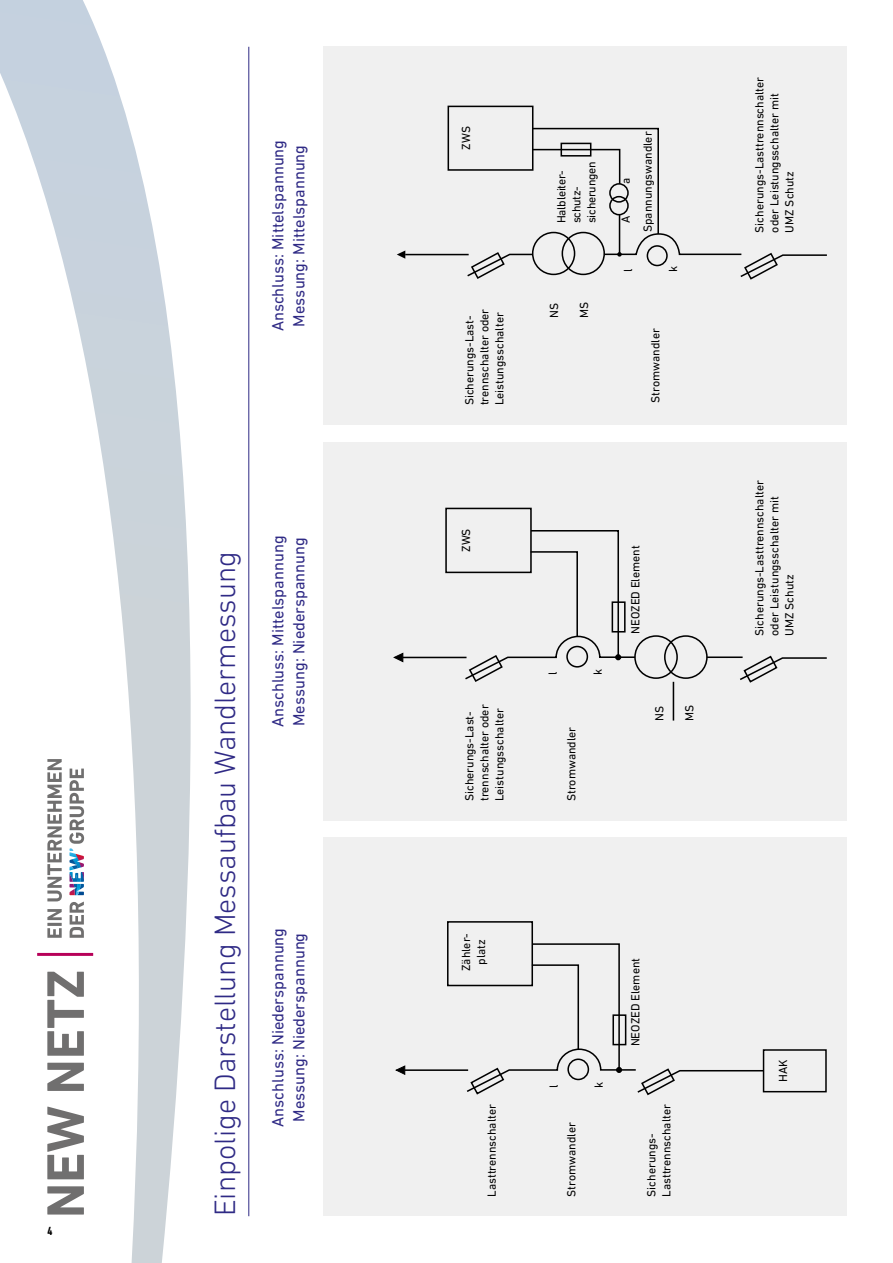
<style>
.page{position:relative;width:893px;height:1263px;background:#fff}
.page>*{position:absolute;margin:0;border:0;box-sizing:border-box;transform-origin:0 0}
.t1{font:300 30px "DIN Next LT Pro";color:#2f2a85}
.t2{font:16.5px/21px "DIN Next LT Pro";color:#2f2a85}
.t3{font:12px/15px "DIN Next LT Pro";color:#000}
.t4{font:12px/15px "DIN Next LT Pro";letter-spacing:-.02em;color:#000}
.t5{font:700 condensed 12px "DIN Next LT Pro";color:#000}
</style>
<div class="page">
<svg style="left:0;top:0;width:191px;height:1263px"></svg>
<div style="left:323px;top:838px;width:523px;height:378px;background:#f0f0f0"></div>
<div style="left:323px;top:442px;width:523px;height:379px;background:#f0f0f0"></div>
<div style="left:323px;top:46px;width:523px;height:379px;background:#f0f0f0"></div>
<hr style="left:248px;top:47px;width:1px;height:1169px;background:#2f2a85">
<div style="left:448px;top:106px;width:85px;height:65px;border:2px solid #000"></div>
<svg style="left:466px;top:127px;width:361px;height:153px"></svg>
<hr style="left:405px;top:254px;width:64px;height:1px;background:#000">
<svg style="left:397px;top:250px;width:8px;height:9px"></svg>
<div style="left:634px;top:635px;width:44px;height:44px;border:2px solid #000;border-radius:50%"></div>
<div style="left:664px;top:635px;width:44px;height:44px;border:2px solid #000;border-radius:50%"></div>
<div style="left:445px;top:508px;width:87px;height:65px;border:2px solid #000"></div>
<svg style="left:740px;top:655px;width:87px;height:28px"></svg>
<svg style="left:463px;top:529px;width:173px;height:153px"></svg>
<hr style="left:403px;top:657px;width:63px;height:1px;background:#000">
<svg style="left:393px;top:652px;width:11px;height:11px"></svg>
<div style="left:566px;top:646px;width:22px;height:22px;border:2px solid #000;border-radius:50%"></div>
<hr style="left:707px;top:656px;width:36px;height:2px;background:#000">
<hr style="left:673px;top:682px;width:1px;height:38px;background:#000">
<div style="left:447px;top:921px;width:86px;height:65px;border:2px solid #000"></div>
<svg style="left:465px;top:942px;width:300px;height:154px"></svg>
<hr style="left:405px;top:1069px;width:63px;height:2px;background:#000">
<svg style="left:395px;top:1065px;width:11px;height:10px"></svg>
<div style="left:567px;top:1058px;width:22px;height:22px;border:2px solid #000;border-radius:50%"></div>
<div style="left:763px;top:1049px;width:64px;height:43px;border:1px solid #000"></div>
<hr style="left:37px;top:953px;width:56px;height:3px;background:#b70059">
<svg style="left:47px;top:972px;width:37px;height:242px"></svg>
<svg style="left:47px;top:759px;width:15px;height:179px"></svg>
<svg style="left:69px;top:768px;width:15px;height:170px"></svg>
<p class="t5" style="left:48px;top:1224px;width:6px">4</p>
<h2 class="t2" style="left:267px;top:331px;width:193px;rotate:-90deg">Anschluss: Mittelspannung<br>Messung: Mittelspannung</h2>
<h1 class="t1" style="left:208px;top:1216px;width:666px;rotate:-90deg">Einpolige Darstellung Messaufbau Wandlermessung</h1>
<h2 class="t2" style="left:267px;top:727px;width:193px;rotate:-90deg">Anschluss: Mittelspannung<br>Messung: Niederspannung</h2>
<h2 class="t2" style="left:267px;top:1127px;width:200px;rotate:-90deg">Anschluss: Niederspannung<br>Messung: Niederspannung</h2>
<p class="t3" style="left:458px;top:150px;width:25px;rotate:-90deg">ZWS</p>
<p class="t4" style="left:554px;top:223px;width:63px;rotate:-90deg">Halbleiter&shy;schutz&shy;sicherungen</p>
<p class="t3" style="left:477px;top:405px;width:98px;rotate:-90deg">trennschalter oder<br>Leistungsschalter</p>
<p class="t3" style="left:546px;top:318px;width:16px;rotate:-90deg">NS</p>
<p class="t3" style="left:576px;top:318px;width:18px;rotate:-90deg">MS</p>
<p class="t3" style="left:462px;top:405px;width:91px;rotate:-90deg">Sicherungs-Last-</p>
<p class="t3" style="left:618px;top:184px;width:8px;rotate:-90deg">a</p>
<p class="t3" style="left:618px;top:223px;width:9px;rotate:-90deg">A</p>
<p class="t3" style="left:640px;top:232px;width:102px;rotate:-90deg">Spannungswandler</p>
<p class="t3" style="left:620px;top:272px;width:5px;rotate:-90deg">l</p>
<p class="t3" style="left:665px;top:272px;width:8px;rotate:-90deg">k</p>
<p class="t3" style="left:648px;top:403px;width:76px;rotate:-90deg">Stromwandler</p>
<p class="t3" style="left:458px;top:552px;width:25px;rotate:-90deg">ZWS</p>
<p class="t3" style="left:477px;top:801px;width:98px;rotate:-90deg">trennschalter oder<br>Leistungsschalter</p>
<p class="t3" style="left:462px;top:801px;width:91px;rotate:-90deg">Sicherungs-Last-</p>
<p class="t3" style="left:545px;top:675px;width:5px;rotate:-90deg">l</p>
<p class="t3" style="left:590px;top:675px;width:8px;rotate:-90deg">k</p>
<p class="t3" style="left:564px;top:801px;width:76px;rotate:-90deg">Stromwandler</p>
<p class="t3" style="left:628px;top:634px;width:90px;rotate:-90deg">NEOZED Element</p>
<p class="t3" style="left:652px;top:721px;width:16px;rotate:-90deg">NS</p>
<p class="t3" style="left:682px;top:721px;width:18px;rotate:-90deg">MS</p>
<p class="t3" style="left:458px;top:971px;width:39px;text-align:center;rotate:-90deg">Zähler&shy;platz</p>
<p class="t3" style="left:484px;top:1197px;width:94px;rotate:-90deg">Lasttrennschalter</p>
<p class="t3" style="left:546px;top:1087px;width:5px;rotate:-90deg">l</p>
<p class="t3" style="left:591px;top:1087px;width:8px;rotate:-90deg">k</p>
<p class="t3" style="left:564px;top:1197px;width:76px;rotate:-90deg">Stromwandler</p>
<p class="t3" style="left:628px;top:1046px;width:90px;rotate:-90deg">NEOZED Element</p>
<p class="t3" style="left:644px;top:1197px;width:94px;rotate:-90deg">Sicherungs-<br>Lasttrennschalter</p>
<p class="t3" style="left:752px;top:233px;width:157px;rotate:-90deg">Sicherungs-Lasttrennschalter oder Leistungsschalter mit<br>UMZ Schutz</p>
<p class="t3" style="left:752px;top:636px;width:157px;rotate:-90deg">Sicherungs-Lasttrennschalter oder Leistungsschalter mit<br>UMZ Schutz</p>
<p class="t3" style="left:776px;top:1082px;width:24px;rotate:-90deg">HAK</p>
</div>
